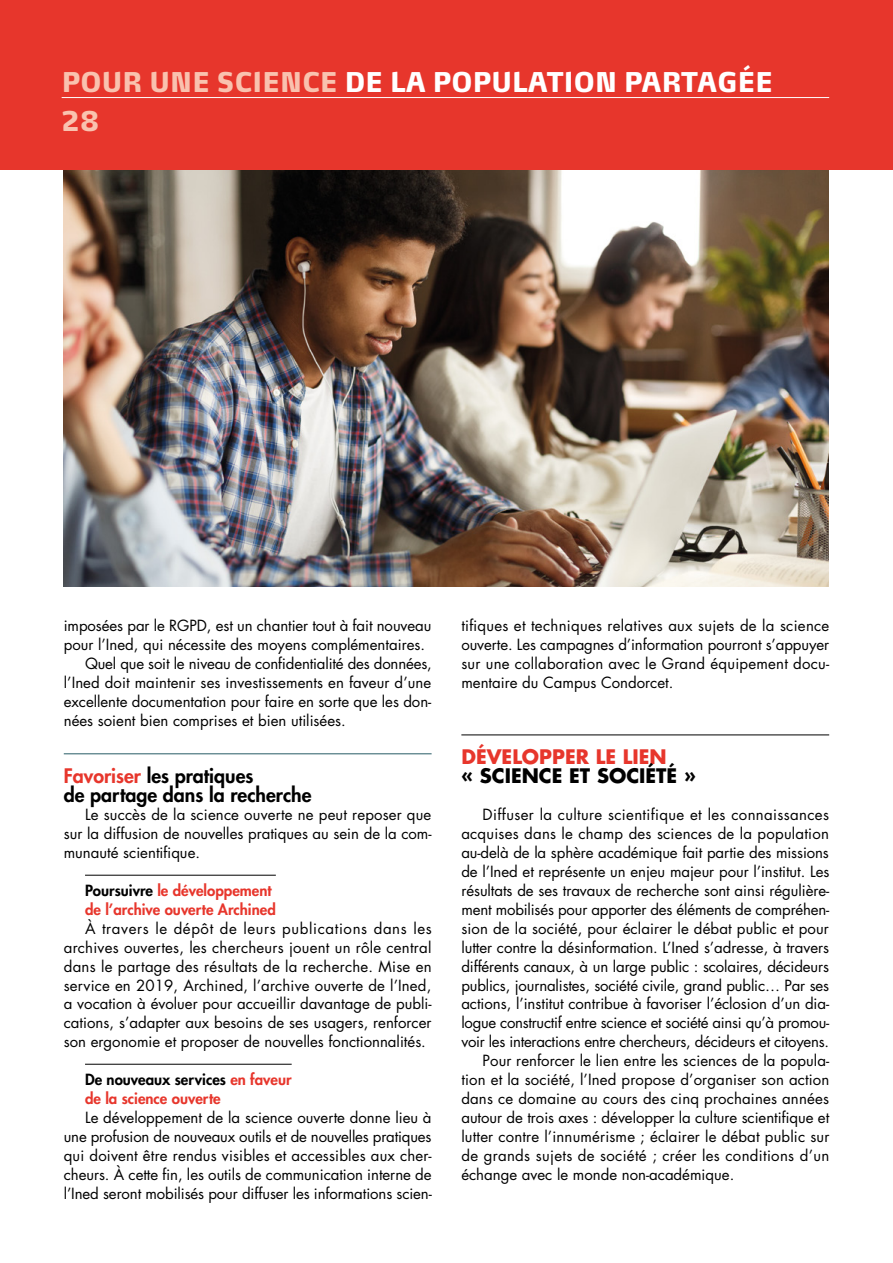
<style>
.page{position:relative;width:893px;height:1263px;background:#fff}
.page>*{position:absolute;margin:0;border:0;box-sizing:border-box;transform-origin:0 0}
.t1{font:900 27px/39px "Max OT";letter-spacing:.01em;color:#fff;scale:.9 1}
.t2{font:800 19.5px/18.9px "Futura Std";color:#000}
.t3{font:700 19.5px "Futura Std";color:#000}
.t4{font:700 19.5px "Futura Std";color:#e7362c}
.t5{font:15px/18.9px "Futura Std";color:#000;text-align:justify}
.t6{font:800 15px/18.9px "Futura Std";color:#e7362c}
.t7{font:15px "Futura Std";letter-spacing:-.02em;color:#000}
.t8{font:15px "Futura Std";letter-spacing:.025em;color:#000}
.t9{font:15px "Futura Std";letter-spacing:.02em;color:#000}
.s1{color:#f9c2af}
.s2{color:#e7362c}
.s3{color:#000}
</style>
<div class="page">
<img style="left:64px;top:170px;width:764px;height:417px">
<hr style="left:64px;top:753px;width:368px;height:1px;background:#275b66">
<hr style="left:85px;top:875px;width:191px;height:1px;background:#000">
<hr style="left:85px;top:1064px;width:207px;height:1px;background:#000">
<hr style="left:461px;top:734px;width:368px;height:1px;background:#000">
<div style="left:0;top:0;width:893px;height:170px;background:#e7362c"></div>
<hr style="left:62px;top:97px;width:767px;height:1px;background:#fff">
<h1 class="t1" style="left:62px;top:62px;width:792px"><span class="s1">POUR UNE SCIENCE</span> DE LA POPULATION PARTAGÉE<br><span class="s1">28</span></h1>
<p class="t5" style="left:64px;top:617px;width:369px">imposées par le RGPD, est un chantier tout à fait nouveau</p>
<p class="t5" style="left:64px;top:635px;width:363px">pour l’Ined, qui nécessite des moyens complémentaires.</p>
<p class="t5" style="left:85px;top:654px;width:348px">Quel que soit le niveau de confidentialité des données,</p>
<p class="t5" style="left:64px;top:673px;width:369px">l’Ined doit maintenir ses investissements en faveur d’une</p>
<p class="t5" style="left:64px;top:692px;width:369px">excellente documentation pour faire en sorte que les don-</p>
<p class="t5" style="left:64px;top:711px;width:283px">nées soient bien comprises et bien utilisées.</p>
<h2 class="t2" style="left:64px;top:766px;width:249px"><span class="s2">Favoriser</span> les pratiques<br>de partage dans la recherche</h2>
<p class="t5" style="left:64px;top:806px;width:369px;text-indent:21px">Le succès de la science ouverte ne peut reposer que sur la diffusion de nouvelles pratiques au sein de la com&shy;munauté scientifique.</p>
<p class="t6" style="left:85px;top:881px;width:192px"><span class="s3">Poursuivre</span> le développement de l’archive ouverte Archined</p>
<p class="t5" style="left:64px;top:919px;width:369px;text-indent:21px">À travers le dépôt de leurs publications dans les archives ouvertes, les chercheurs jouent un rôle central dans le partage des résultats de la recherche. Mise en service en 2019, Archined, l’archive ouverte de l’Ined, a vocation à évoluer pour accueillir davantage de publi&shy;cations, s’adapter aux besoins de ses usagers, renforcer son ergonomie et proposer de nouvelles fonctionnalités.</p>
<p class="t6" style="left:85px;top:1070px;width:208px"><span class="s3">De nouveaux services</span> en faveur de la science ouverte</p>
<p class="t5" style="left:64px;top:1108px;width:370px;text-indent:21px">Le développement de la science ouverte donne lieu à une profusion de nouveaux outils et de nouvelles pratiques qui doivent être rendus visibles et accessibles aux cher&shy;cheurs. À cette fin, les outils de communication interne de l’Ined seront mobilisés pour diffuser les informations scien-</p>
<p class="t5" style="left:461px;top:617px;width:370px">tifiques et techniques relatives aux sujets de la science ouverte. Les campagnes d’information pourront s’appuyer sur une collaboration avec le Grand équipement docu&shy;mentaire du Campus Condorcet.</p>
<h2 class="t4" style="left:461px;top:743px;width:207px">DÉVELOPPER LE LIEN</h2>
<h2 class="t3" style="left:461px;top:762px;width:236px">« SCIENCE ET SOCIÉTÉ »</h2>
<p class="t8" style="left:483px;top:805px;width:348px">Diffuser la culture scientifique et les connaissances</p>
<p class="t5" style="left:461px;top:824px;width:369px">acquises dans le champ des sciences de la population</p>
<p class="t5" style="left:461px;top:843px;width:369px">au-delà de la sphère académique fait partie des missions</p>
<p class="t5" style="left:461px;top:862px;width:370px">de l’Ined et représente un enjeu majeur pour l’institut. Les</p>
<p class="t5" style="left:461px;top:881px;width:369px">résultats de ses travaux de recherche sont ainsi régulière-</p>
<p class="t5" style="left:461px;top:900px;width:370px">ment mobilisés pour apporter des éléments de compréhen-</p>
<p class="t5" style="left:461px;top:919px;width:369px">sion de la société, pour éclairer le débat public et pour</p>
<p class="t5" style="left:461px;top:938px;width:369px">lutter contre la désinformation. L’Ined s’adresse, à travers</p>
<p class="t5" style="left:461px;top:957px;width:369px">différents canaux, à un large public : scolaires, décideurs</p>
<p class="t5" style="left:461px;top:976px;width:369px">publics, journalistes, société civile, grand public… Par ses</p>
<p class="t5" style="left:461px;top:995px;width:369px">actions, l’institut contribue à favoriser l’éclosion d’un dia-</p>
<p class="t7" style="left:461px;top:1013px;width:369px">logue constructif entre science et société ainsi qu’à promou-</p>
<p class="t5" style="left:461px;top:1032px;width:369px">voir les interactions entre chercheurs, décideurs et citoyens.</p>
<p class="t5" style="left:483px;top:1051px;width:348px">Pour renforcer le lien entre les sciences de la popula-</p>
<p class="t5" style="left:461px;top:1070px;width:370px">tion et la société, l’Ined propose d’organiser son action</p>
<p class="t5" style="left:461px;top:1089px;width:369px">dans ce domaine au cours des cinq prochaines années</p>
<p class="t5" style="left:461px;top:1108px;width:369px">autour de trois axes : développer la culture scientifique et</p>
<p class="t5" style="left:461px;top:1127px;width:369px">lutter contre l’innumérisme ; éclairer le débat public sur</p>
<p class="t9" style="left:461px;top:1145px;width:369px">de grands sujets de société ; créer les conditions d’un</p>
<p class="t5" style="left:461px;top:1165px;width:274px">échange avec le monde non-académique.</p>
</div>
